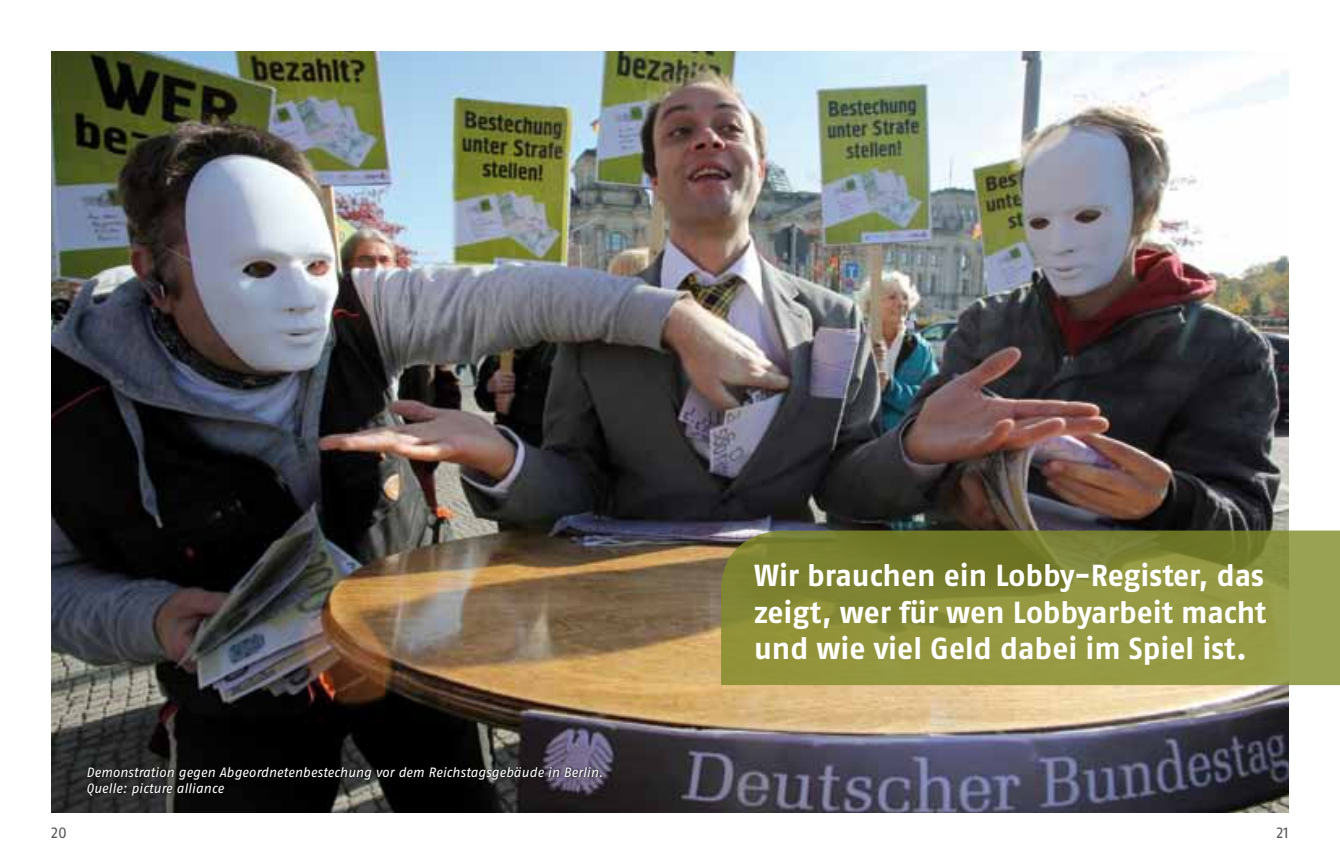
<style>
.page{position:relative;width:1340px;height:862px;background:#fff}
.page>*{position:absolute;margin:0;border:0;box-sizing:border-box;transform-origin:0 0}
.t1{font:700 30.38px/36.4px "Fago OT";color:#fff;text-align:justify}
.t2{font:15.75px "Fago OT";color:#58585a}
.t3{font:italic 13.5px/16.2px "Fago OT";letter-spacing:-.005em;color:#fff}
</style>
<div class="page">
<img style="left:51px;top:51px;width:1237px;height:760px">
<div style="left:85px;top:765px;width:519px;height:31px;background:#000;opacity:.8"></div>
<svg style="left:721px;top:530px;width:618px;height:154px;background:#8a8e3c"></svg>
<p class="t3" style="left:86px;top:763px;width:518px">Demonstration gegen Abgeordnetenbestechung vor dem Reichstagsgebäude in Berlin.<br>Quelle: picture alliance</p>
<h1 class="t1" style="left:754px;top:557px;width:513px">Wir brauchen ein Lobby-Register, das zeigt, wer für wen Lobbyarbeit macht und wie viel Geld dabei im Spiel ist.</h1>
<p class="t2" style="left:51px;top:823px;width:17px">20</p>
<p class="t2" style="left:1276px;top:823px;width:14px">21</p>
</div>
